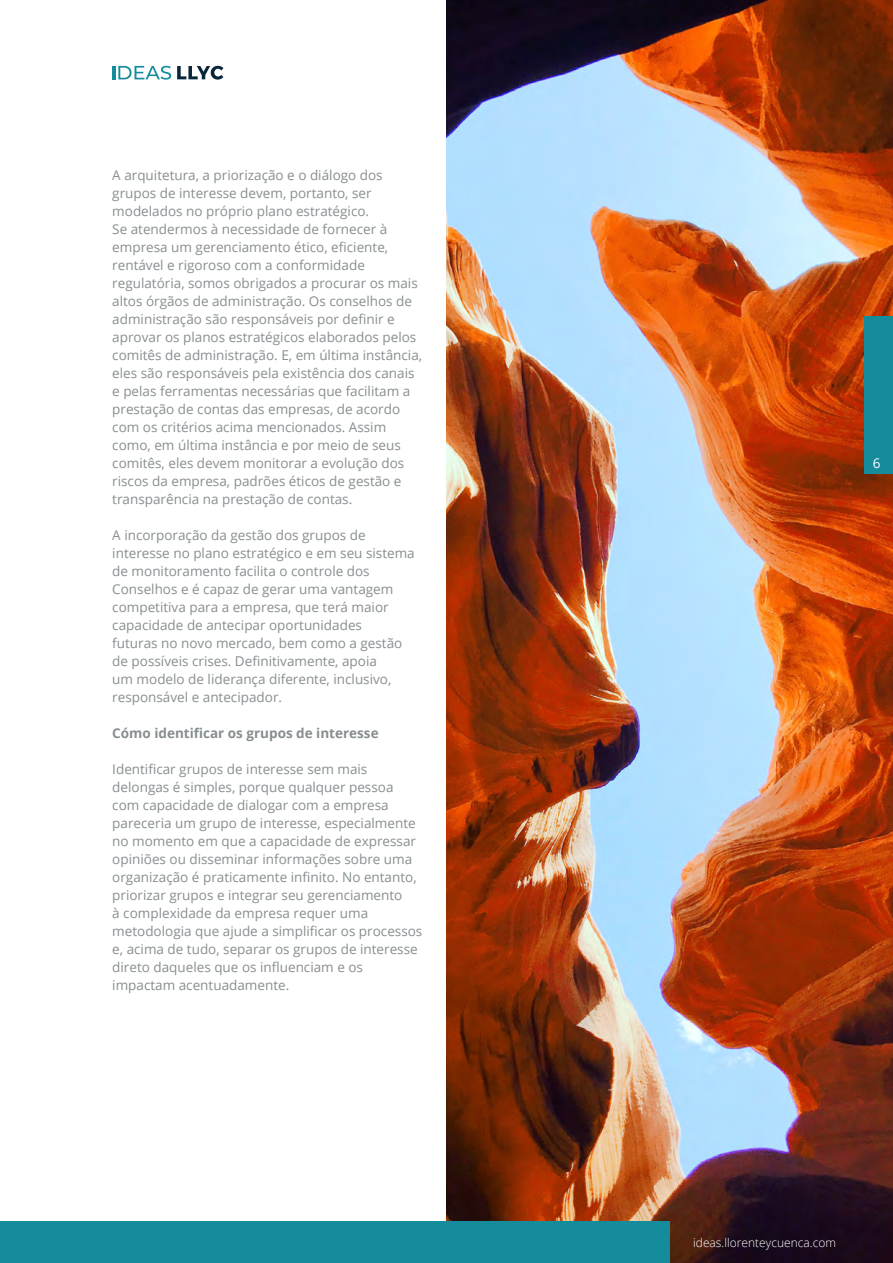
<style>
.page{position:relative;width:893px;height:1263px;background:#fff}
.page>*{position:absolute;margin:0;border:0;box-sizing:border-box;transform-origin:0 0}
.t1{font:13.5px/18px "Open Sans";color:#878e90}
.t2{font:700 13.5px "Open Sans";color:#878e90}
.t3{font:13.5px "Open Sans";color:#fff}
.t4{font:300 12px "Open Sans";color:#fff}
</style>
<div class="page">
<img style="left:446px;top:0;width:447px;height:1263px">
<svg style="left:112px;top:66px;width:59px;height:14px"></svg>
<svg style="left:177px;top:66px;width:46px;height:14px"></svg>
<div style="left:864px;top:316px;width:29px;height:158px;background:#148c9c"></div>
<div style="left:0;top:1221px;width:669px;height:42px;background:#148c9c"></div>
<p class="t1" style="left:112px;top:166px;width:311px">A arquitetura, a priorização e o diálogo dos grupos de interesse devem, portanto, ser modelados no próprio plano estratégico.<br>Se atendermos à necessidade de fornecer à empresa um gerenciamento ético, eficiente, rentável e rigoroso com a conformidade regulatória, somos obrigados a procurar os mais altos órgãos de administração. Os conselhos de administração são responsáveis por definir e aprovar os planos estratégicos elaborados pelos comitês de administração. E, em última instância, eles são responsáveis pela existência dos canais e pelas ferramentas necessárias que facilitam a prestação de contas das empresas, de acordo com os critérios acima mencionados. Assim como, em última instância e por meio de seus comitês, eles devem monitorar a evolução dos riscos da empresa, padrões éticos de gestão e transparência na prestação de contas.</p>
<p class="t1" style="left:112px;top:526px;width:304px">A incorporação da gestão dos grupos de interesse no plano estratégico e em seu sistema de monitoramento facilita o controle dos Conselhos e é capaz de gerar uma vantagem competitiva para a empresa, que terá maior capacidade de antecipar oportunidades<br>futuras no novo mercado, bem como a gestão de possíveis crises. Definitivamente, apoia<br>um modelo de liderança diferente, inclusivo, responsável e antecipador.</p>
<p class="t2" style="left:112px;top:723px;width:268px">Cómo identificar os grupos de interesse</p>
<p class="t1" style="left:112px;top:760px;width:312px">Identificar grupos de interesse sem mais delongas é simples, porque qualquer pessoa com capacidade de dialogar com a empresa pareceria um grupo de interesse, especialmente no momento em que a capacidade de expressar opiniões ou disseminar informações sobre uma organização é praticamente infinito. No entanto, priorizar grupos e integrar seu gerenciamento<br>à complexidade da empresa requer uma metodologia que ajude a simplificar os processos e, acima de tudo, separar os grupos de interesse direto daqueles que os influenciam e os impactam acentuadamente.</p>
<p class="t3" style="left:873px;top:454px;width:9px">6</p>
<p class="t4" style="left:693px;top:1234px;width:144px">ideas.llorenteycuenca.com</p>
</div>
